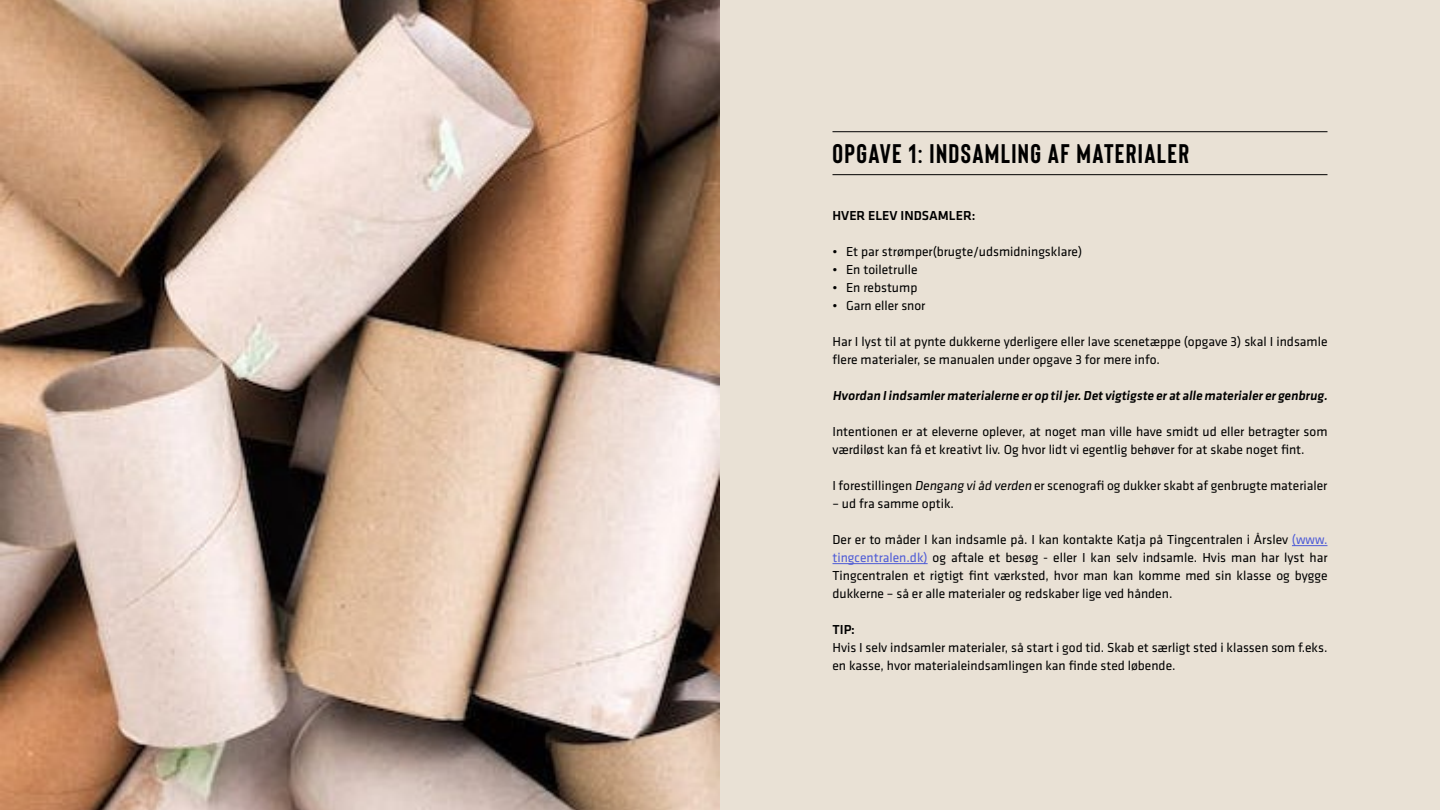
<style>
.page{position:relative;width:1440px;height:810px;background:#fff}
.page>*{position:absolute;margin:0;border:0;box-sizing:border-box;transform-origin:0 0}
.t1{font:700 26.92px "Bison";letter-spacing:.05em;color:#000}
.t2{font:13.5px/18px "Klavika Basic";color:#000}
.t3{font:500 13.5px "Klavika Basic";color:#000}
.s1{color:#4f5cd6}
</style>
<div class="page">
<img style="left:0;top:0;width:720px;height:810px">
<div style="left:720px;top:0;width:720px;height:810px;background:#e9e1d5"></div>
<hr style="left:1292px;top:545px;width:36px;height:1px;background:#4f5cd6">
<hr style="left:832px;top:563px;width:96px;height:1px;background:#4f5cd6">
<hr style="left:832px;top:174px;width:496px;height:1px;background:#000">
<hr style="left:832px;top:131px;width:496px;height:1px;background:#000">
<h1 class="t1" style="left:832px;top:137px;width:358px">OPGAVE 1: INDSAMLING AF MATERIALER</h1>
<p class="t3" style="left:832px;top:207px;width:145px">HVER ELEV INDSAMLER:</p>
<p class="t2" style="left:832px;top:242px;width:251px">• Et par strømper(brugte/udsmidningsklare)</p>
<p class="t2" style="left:832px;top:260px;width:87px">• En toiletrulle</p>
<p class="t2" style="left:832px;top:278px;width:86px">• En rebstump</p>
<p class="t2" style="left:832px;top:296px;width:94px">• Garn eller snor</p>
<p class="t2" style="left:832px;top:332px;width:497px">Har I lyst til at pynte dukkerne yderligere eller lave scenetæppe (opgave 3) skal I indsamle flere materialer, se manualen under opgave 3 for mere info.</p>
<p class="t3" style="left:832px;top:387px;width:499px">Hvordan Iindsamlermaterialerne erop tiljer.Det vigtigste erat alle materialerergenbrug.</p>
<p class="t2" style="left:832px;top:422px;width:497px">Intentionen er at eleverne oplever, at noget man ville have smidt ud eller betragter som værdiløst kan få et kreativt liv. Og hvor lidt vi egentlig behøver for at skabe noget fint.</p>
<p class="t2" style="left:832px;top:476px;width:496px">I forestillingen Dengang viåd verden er scenografi og dukker skabt af genbrugte materialer</p>
<p class="t2" style="left:832px;top:494px;width:123px">– ud fra samme optik.</p>
<p class="t2" style="left:832px;top:530px;width:497px;text-align:justify">Der er to måder I kan indsamle på. I kan kontakte Katja på Tingcentralen i Årslev <span class="s1">(www. tingcentralen.dk)</span> og aftale et besøg - eller I kan selv indsamle. Hvis man har lyst har Tingcentralen et rigtigt fint værksted, hvor man kan komme med sin klasse og bygge dukkerne – så er alle materialer og redskaber lige ved hånden.</p>
<p class="t3" style="left:832px;top:621px;width:24px">TIP:</p>
<p class="t2" style="left:832px;top:638px;width:497px">Hvis I selv indsamler materialer, så start i god tid. Skab et særligt sted i klassen som f.eks. en kasse, hvor materialeindsamlingen kan finde sted løbende.</p>
</div>
